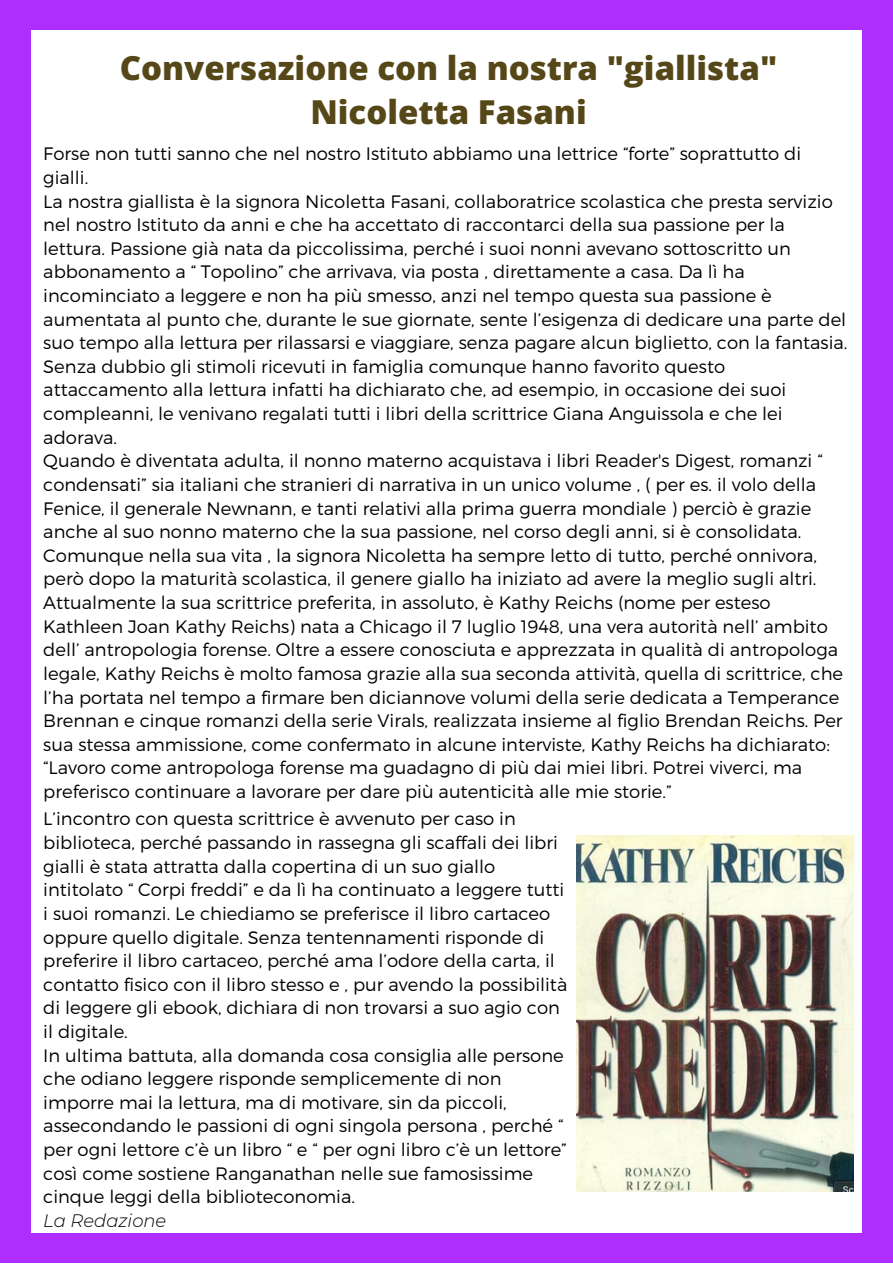
<style>
.page{position:relative;width:893px;height:1264px;background:#fff}
.page>*{position:absolute;margin:0;border:0;box-sizing:border-box;transform-origin:0 0}
.t1{font:800 33px/43.8px "Open Sans";color:#554717;text-align:center}
.t2{font:300 18px/23.5px "Montserrat";color:#000}
.t3{font:italic 300 18px "Montserrat";color:#000}
</style>
<div class="page">
<div style="left:0;top:0;width:892px;height:1262px;background:#ae2eff"></div>
<div style="left:31px;top:30px;width:830px;height:1202px;background:#fff"></div>
<img style="left:576px;top:835px;width:277px;height:356px">
<p class="t1" style="left:120px;top:46px;width:659px">Conversazione con la nostra "giallista"<br>Nicoletta Fasani</p>
<p class="t2" style="left:43px;top:141px;width:759px">Forse non tutti sanno che nel nostro Istituto abbiamo una lettrice “forte” soprattutto di gialli.</p>
<p class="t2" style="left:43px;top:188px;width:805px">La nostra giallista è la signora Nicoletta Fasani, collaboratrice scolastica che presta servizio nel nostro Istituto da anni e che ha accettato di raccontarci della sua passione per la lettura. Passione già nata da piccolissima, perché i suoi nonni avevano sottoscritto un abbonamento a “ Topolino” che arrivava, via posta , direttamente a casa. Da lì ha incominciato a leggere e non ha più smesso, anzi nel tempo questa sua passione è aumentata al punto che, durante le sue giornate, sente l’esigenza di dedicare una parte del suo tempo alla lettura per rilassarsi e viaggiare, senza pagare alcun biglietto, con la fantasia.</p>
<p class="t2" style="left:43px;top:354px;width:744px">Senza dubbio gli stimoli ricevuti in famiglia comunque hanno favorito questo attaccamento alla lettura infatti ha dichiarato che, ad esempio, in occasione dei suoi compleanni, le venivano regalati tutti i libri della scrittrice Giana Anguissola e che lei adorava.</p>
<p class="t2" style="left:43px;top:448px;width:780px">Quando è diventata adulta, il nonno materno acquistava i libri Reader's Digest, romanzi “ condensati” sia italiani che stranieri di narrativa in un unico volume , ( per es. il volo della Fenice, il generale Newnann, e tanti relativi alla prima guerra mondiale ) perciò è grazie anche al suo nonno materno che la sua passione, nel corso degli anni, si è consolidata.</p>
<p class="t2" style="left:43px;top:542px;width:775px">Comunque nella sua vita , la signora Nicoletta ha sempre letto di tutto, perché onnivora, però dopo la maturità scolastica, il genere giallo ha iniziato ad avere la meglio sugli altri.</p>
<p class="t2" style="left:43px;top:590px;width:801px">Attualmente la sua scrittrice preferita, in assoluto, è Kathy Reichs (nome per esteso Kathleen Joan Kathy Reichs) nata a Chicago il 7 luglio 1948, una vera autorità nell’ ambito dell’ antropologia forense. Oltre a essere conosciuta e apprezzata in qualità di antropologa legale, Kathy Reichs è molto famosa grazie alla sua seconda attività, quella di scrittrice, che l’ha portata nel tempo a firmare ben diciannove volumi della serie dedicata a Temperance Brennan e cinque romanzi della serie Virals, realizzata insieme al figlio Brendan Reichs. Per sua stessa ammissione, come confermato in alcune interviste, Kathy Reichs ha dichiarato: “Lavoro come antropologa forense ma guadagno di più dai miei libri. Potrei viverci, ma preferisco continuare a lavorare per dare più autenticità alle mie storie.”</p>
<p class="t2" style="left:43px;top:806px;width:525px">L’incontro con questa scrittrice è avvenuto per caso in biblioteca, perché passando in rassegna gli scaffali dei libri gialli è stata attratta dalla copertina di un suo giallo intitolato “ Corpi freddi” e da lì ha continuato a leggere tutti i suoi romanzi. Le chiediamo se preferisce il libro cartaceo oppure quello digitale. Senza tentennamenti risponde di preferire il libro cartaceo, perché ama l’odore della carta, il contatto fisico con il libro stesso e , pur avendo la possibilità di leggere gli ebook, dichiara di non trovarsi a suo agio con il digitale.</p>
<p class="t2" style="left:43px;top:1042px;width:525px">In ultima battuta, alla domanda cosa consiglia alle persone che odiano leggere risponde semplicemente di non imporre mai la lettura, ma di motivare, sin da piccoli, assecondando le passioni di ogni singola persona , perché “ per ogni lettore c’è un libro “ e “ per ogni libro c’è un lettore” così come sostiene Ranganathan nelle sue famosissime cinque leggi della biblioteconomia.</p>
<p class="t3" style="left:43px;top:1209px;width:125px">La Redazione</p>
</div>
